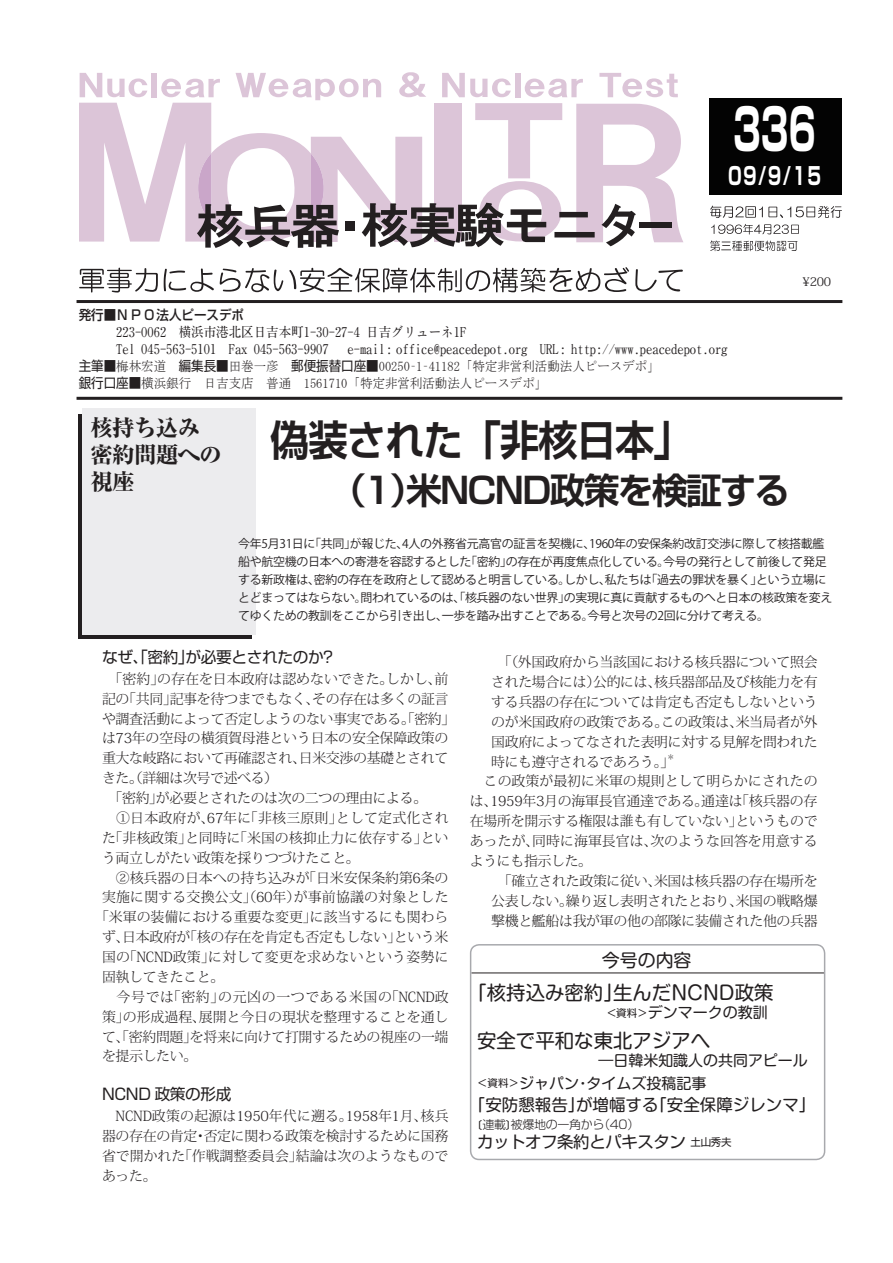
<style>
.page{position:relative;width:893px;height:1263px;background:#fff}
.page>*{position:absolute;margin:0;border:0;box-sizing:border-box;transform-origin:0 0}
.t1{font:700 56.85px "Shin Go Pro";color:#fff;scale:.6 1}
.t2{font:700 41.85px "Shin Go Pro De";letter-spacing:-.025em;color:#231f20;scale:.94 1}
.t3{font:700 35.85px "Shin Go Pro De";letter-spacing:-.05em;color:#231f20}
.t4{font:700 24px "Shin Go Pro";color:#fff;scale:.7 1}
.t5{font:800 22.35px/26.8px "Ryumin Pro";letter-spacing:-.025em;color:#231f20}
.t6{font:19.5px "Shin M Go Pro";color:#231f20}
.t7{font:18px "Shin M Go Pro";color:#231f20}
.t8{font:16.5px "Shin M Go Pro";color:#231f20}
.t9{font:16.5px "Shin Go Pro";letter-spacing:-.025em;color:#231f20}
.t10{font:15.75px "Shin Go Pro";letter-spacing:-.025em;color:#231f20}
.t11{font:15px/22.5px "Shin M Go Pro";color:#231f20}
.t12{font:300 13.95px/19.8px "Koz Min Pro";letter-spacing:-.02em;color:#231f20;text-align:justify}
.t13{font:300 13.95px "Koz Min Pro";color:#231f20}
.t14{font:300 13.95px "Koz Min Pro";letter-spacing:.015em;color:#231f20}
.t15{font:300 13.95px "Koz Min Pro";letter-spacing:.02em;color:#231f20}
.t16{font:300 13.95px "Koz Min Pro";letter-spacing:.045em;color:#231f20}
.t17{font:13.5px/17px "A1 Mincho Std Bold 90 ms RKSJ H";color:#231f20;scale:.93 1}
.t18{font:13.5px/17px "MS Mincho";color:#231f20;scale:.93 1}
.t19{font:13.5px "Shin Go Pro Medium 90 ms RKSJ H";color:#231f20;scale:.93 1}
.t20{font:12px/18px "Koz Go Pro";letter-spacing:-.025em;color:#231f20}
.t21{font:300 12px "Shin Go Pro";letter-spacing:-.025em;color:#231f20}
.t22{font:12px "Koz Min Pro";color:#231f20}
.t23{font:300 8.1px "Koz Min Pro";color:#231f20}
.s1{font-family:"Shin Go Pro Regular 90 ms RKSJ H"}
.s2{font-size:12px}
.s3{font-size:10.5px}
.s4{font-family:"Shin M Go Pro";font-weight:400;font-size:10.5px}
</style>
<div class="page">
<div style="left:78px;top:415px;width:174px;height:224px;background:#231f20"></div>
<hr style="left:471px;top:973px;width:353px;height:1px;background:#231f20">
<div style="left:709px;top:99px;width:133px;height:96px;background:#030303"></div>
<div style="left:470px;top:944px;width:355px;height:216px;border:1px solid #a8a9ad;border-radius:9px"></div>
<svg style="left:710px;top:206px;width:132px;height:12px"></svg>
<svg style="left:711px;top:224px;width:88px;height:10px"></svg>
<svg style="left:710px;top:240px;width:87px;height:11px"></svg>
<svg style="left:79px;top:268px;width:79px;height:24px"></svg>
<svg style="left:164px;top:268px;width:50px;height:24px"></svg>
<svg style="left:220px;top:267px;width:409px;height:26px"></svg>
<svg style="left:635px;top:269px;width:48px;height:22px"></svg>
<hr style="left:77px;top:300px;width:765px;height:3px;background:#231f20">
<hr style="left:77px;top:397px;width:765px;height:3px;background:#231f20">
<svg style="left:79px;top:72px;width:604px;height:176px"></svg>
<div style="left:639px;top:222px;width:32px;height:6px;background:#231f20"></div>
<div style="left:82px;top:408px;width:173px;height:227px;background:#ececee"></div>
<h1 class="t1" style="left:733px;top:84px;width:140px">336</h1>
<h3 class="t4" style="left:728px;top:157px;width:135px">09/9/15</h3>
<p class="t19" style="left:79px;top:304px;width:179px">発行■ＮＰＯ法人ピースデポ</p>
<p class="t17" style="left:116px;top:321px;width:378px">223-0062　横浜市港北区日吉本町1-30-27-4 日吉グリューネ1F<br>Tel 045-563-5101 Fax 045-563-9907</p>
<p class="t17" style="left:347px;top:338px;width:410px">e-mail: office@peacedepot.org URL: http://www.peacedepot.org</p>
<p class="t18" style="left:79px;top:357px;width:626px"><span class="s1">主筆■</span>梅林宏道　<span class="s1">編集長■</span>田巻一彦 <span class="s1">郵便振替口座■</span>00250‑1‑41182「特定非営利活動法人ピースデポ」<span class="s1">銀行口座■</span>横浜銀行　日吉支店　普通　1561710「特定非営利活動法人ピースデポ」</p>
<h3 class="t5" style="left:90px;top:413px;width:133px">核持ち込み密約問題への視座</h3>
<h2 class="t2" style="left:270px;top:405px;width:451px">偽装された「非核日本」</h2>
<h3 class="t3" style="left:330px;top:461px;width:461px">（1）米NCND政策を検証する</h3>
<p class="t22" style="left:803px;top:273px;width:30px">¥200</p>
<p class="t20" style="left:238px;top:535px;width:596px">今年5月31日に「共同」が報じた、4人の外務省元高官の証言を契機に、1960年の安保条約改訂交渉に際して核搭載艦船や航空機の日本への寄港を容認するとした「密約」の存在が再度焦点化している。今号の発行として前後して発足する新政権は、密約の存在を政府として認めると明言している。しかし、私たちは「過去の罪状を暴く」という立場にとどまってはならない。問われているのは、「核兵器のない世界」の実現に真に貢献するものへと日本の核政策を変えてゆくための教訓をここから引き出し、一歩を踏み出すことである。今号と次号の2回に分けて考える。</p>
<p class="t10" style="left:102px;top:644px;width:233px">なぜ、「密約」が必要とされたのか?</p>
<p class="t13" style="left:102px;top:669px;width:348px">　「密約」の存在を日本政府は認めないできた。しかし、前</p>
<p class="t12" style="left:102px;top:688px;width:348px">記の「共同」記事を待つまでもなく、その存在は多くの証言</p>
<p class="t12" style="left:102px;top:708px;width:355px">や調査活動によって否定しようのない事実である。「密約」</p>
<p class="t12" style="left:102px;top:728px;width:348px">は73年の空母の横須賀母港という日本の安全保障政策の</p>
<p class="t12" style="left:102px;top:748px;width:348px">重大な岐路において再確認され、日米交渉の基礎とされて</p>
<p class="t12" style="left:102px;top:768px;width:178px">きた。（詳細は次号で述べる）</p>
<p class="t12" style="left:102px;top:787px;width:327px">　「密約」が必要とされたのは次の二つの理由による。</p>
<p class="t14" style="left:102px;top:808px;width:348px">　①日本政府が、67年に「非核三原則」として定式化され</p>
<p class="t13" style="left:102px;top:828px;width:348px">た「非核政策」と同時に「米国の核抑止力に依存する」とい</p>
<p class="t12" style="left:102px;top:847px;width:259px">う両立しがたい政策を採りつづけたこと。</p>
<p class="t12" style="left:102px;top:867px;width:348px">　②核兵器の日本への持ち込みが「日米安保条約第6条の</p>
<p class="t14" style="left:102px;top:887px;width:348px">実施に関する交換公文」（60年）が事前協議の対象とした</p>
<p class="t12" style="left:95px;top:907px;width:355px">「米軍の装備における重要な変更」に該当するにも関わら</p>
<p class="t12" style="left:102px;top:927px;width:348px">ず、日本政府が「核の存在を肯定も否定もしない」という米</p>
<p class="t15" style="left:102px;top:947px;width:348px">国の「NCND政策」に対して変更を求めないという姿勢に</p>
<p class="t12" style="left:102px;top:966px;width:124px">固執してきたこと。</p>
<p class="t16" style="left:102px;top:987px;width:348px">　今号では「密約」の元凶の一つである米国の「NCND政</p>
<p class="t13" style="left:102px;top:1007px;width:348px">策」の形成過程、展開と今日の現状を整理することを通し</p>
<p class="t12" style="left:102px;top:1026px;width:348px">て、「密約問題」を将来に向けて打開するための視座の一端</p>
<p class="t12" style="left:102px;top:1046px;width:97px">を提示したい。</p>
<p class="t10" style="left:102px;top:1081px;width:131px">NCND 政策の形成</p>
<p class="t12" style="left:102px;top:1106px;width:348px">　NCND政策の起源は1950年代に遡る。1958年1月、核兵器の存在の肯定・否定に関わる政策を検討するために国務省で開かれた「作戦調整委員会」結論は次のようなものであった。</p>
<p class="t12" style="left:491px;top:652px;width:328px">　「（外国政府から当該国における核兵器について照会された場合には）公的には、核兵器部品及び核能力を有する兵器の存在については肯定も否定もしないというのが米国政府の政策である。この政策は、米当局者が外国政府によってなされた表明に対する見解を問われた時にも遵守されるであろう。」</p>
<p class="t23" style="left:667px;top:751px;width:10px">＊</p>
<p class="t12" style="left:470px;top:771px;width:349px">　この政策が最初に米軍の規則として明らかにされたのは、1959年3月の海軍長官通達である。通達は「核兵器の存在場所を開示する権限は誰も有していない」というものであったが、同時に海軍長官は、次のような回答を用意するようにも指示した。</p>
<p class="t12" style="left:491px;top:870px;width:328px">　「確立された政策に従い、米国は核兵器の存在場所を公表しない。繰り返し表明されたとおり、米国の戦略爆撃機と艦船は我が軍の他の部隊に装備された他の兵器</p>
<p class="t7" style="left:602px;top:946px;width:91px">今号の内容</p>
<h3 class="t6" style="left:467px;top:977px;width:308px">「核持込み密約」生んだNCND政策</h3>
<p class="t11" style="left:584px;top:1000px;width:186px"><span class="s2">　　</span><span class="s3">&lt;資料＞</span>デンマークの教訓</p>
<h3 class="t6" style="left:477px;top:1024px;width:235px">安全で平和な東北アジアへ</h3>
<p class="t11" style="left:477px;top:1047px;width:332px;text-indent:106px">　―日韓米知識人の共同アピール<span class="s3">＜資料＞</span>ジャパン・タイムズ投稿記事</p>
<p class="t8" style="left:469px;top:1091px;width:348px">「安防懇報告」が増幅する「安全保障ジレンマ」</p>
<p class="t21" style="left:472px;top:1115px;width:169px"><span class="s4">〔</span>連載<span class="s4">〕</span>被爆地の一角から（40）</p>
<p class="t9" style="left:477px;top:1128px;width:256px">カットオフ条約とパキスタン <span class="s3">土山秀夫</span></p>
</div>
